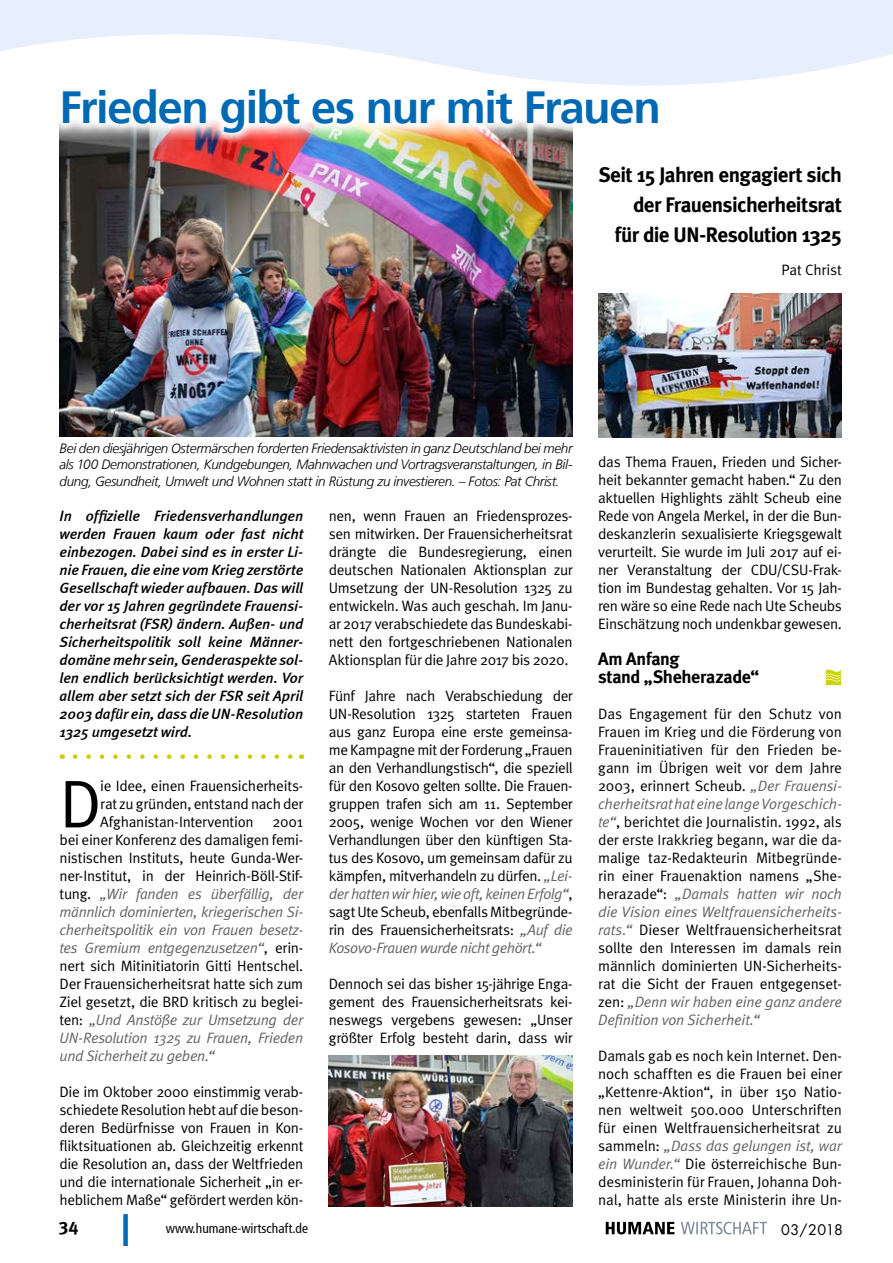
<style>
.page{position:relative;width:893px;height:1263px;background:#fff}
.page>*{position:absolute;margin:0;border:0;box-sizing:border-box;transform-origin:0 0}
.Fließtext_Meta_Norma{font:67.5px "Meta Normal";color:#000}
.Headline_1{font:700 45px "Frutiger 65";letter-spacing:-.035em;color:#0069b3}
.Headline_2{font:700 21px "Meta";letter-spacing:-.03em;color:#000}
.Zwischenüberschrift{font:700 18px "Meta";letter-spacing:-.02em;color:#000}
.t1{font:18px "Meta Bold LF";color:#000}
.Fließtext_Meta_Norma-2{font:15px/18px "Meta Normal";letter-spacing:-.02em;color:#000;text-align:justify}
.Einleitungstext{font:italic 500 15px/18px "Meta";letter-spacing:-.005em;color:#000;text-align:justify}
.Autor{font:15px "Meta Normal";letter-spacing:-.005em;color:#000}
.t2{font:14.25px "Futura";letter-spacing:.01em;color:#000}
.t3{font:italic 300 13.5px/16.5px "Frutiger LT";letter-spacing:-.02em;color:#000;text-align:justify}
.t4{font:condensed 13.5px "Frutiger 57";color:#000}
.s1{font-style:italic;color:#636362}
</style>
<div class="page">
<div style="left:123px;top:1214px;width:5px;height:32px;background:#0069b3"></div>
<svg style="left:606px;top:1222px;width:68px;height:12px"></svg>
<svg style="left:681px;top:1222px;width:86px;height:12px"></svg>
<svg style="left:75px;top:754px;width:218px;height:5px"></svg>
<svg style="left:825px;top:670px;width:17px;height:15px"></svg>
<img style="left:60px;top:288px;width:513px;height:149px">
<img style="left:59px;top:119px;width:514px;height:169px">
<img style="left:329px;top:1056px;width:244px;height:150px">
<img style="left:598px;top:293px;width:244px;height:145px">
<svg style="left:0;top:0;width:893px;height:86px;fill:#e6effb"></svg>
<p class="Headline_1" style="left:60px;top:81px;width:603px">Frieden gibt es nur mit Frauen</p>
<p class="Headline_2" style="left:598px;top:162px;width:245px">Seit 15 Jahren engagiert sich</p>
<p class="Headline_2" style="left:633px;top:192px;width:210px">der Frauensicherheitsrat</p>
<p class="Headline_2" style="left:615px;top:222px;width:229px">für die UN-Resolution 1325</p>
<p class="Autor" style="left:781px;top:261px;width:62px">Pat Christ</p>
<p class="t3" style="left:60px;top:440px;width:515px">Bei den diesjährigen Ostermärschen forderten Friedensaktivisten in ganz Deutschland bei mehr als 100 Demonstrationen, Kundgebungen, Mahnwachen und Vortragsveranstaltungen, in Bil&shy;dung, Gesundheit, Umwelt und Wohnen statt in Rüstung zu investieren. – Fotos: Pat Christ.</p>
<p class="Einleitungstext" style="left:60px;top:507px;width:245px">In offizielle Friedensverhandlungen werden Frauen kaum oder fast nicht einbezogen. Dabei sind es in erster Li&shy;nie Frauen, die eine vom Krieg zerstörte Gesellschaft wieder aufbauen. Das will der vor 15 Jahren gegründete Frauensi&shy;cherheitsrat (FSR) ändern. Außen- und Sicherheitspolitik soll keine Männer&shy;domäne mehr sein, Genderaspekte sol&shy;len endlich berücksichtigt werden. Vor allem aber setzt sich der FSR seit April 2003 dafür ein, dass die UN-Resolution 1325 umgesetzt wird.</p>
<p class="Fließtext_Meta_Norma" style="left:60px;top:765px;width:44px">D</p>
<p class="Fließtext_Meta_Norma-2" style="left:100px;top:777px;width:205px">ie Idee, einen Frauensicherheits&shy;rat zu gründen, entstand nach der Afghanistan-Intervention</p>
<p class="Fließtext_Meta_Norma-2" style="left:60px;top:813px;width:245px;text-indent:213px">2001 bei einer Konferenz des damaligen femi&shy;nistischen Instituts, heute Gunda-Wer&shy;ner-Institut, in der Heinrich-Böll-Stif&shy;tung. <span class="s1">„Wir fanden es überfällig, der männlich dominierten, kriegerischen Si&shy;cherheitspolitik ein von Frauen besetz&shy;tes Gremium entgegenzusetzen“</span>, erin&shy;nert sich Mitinitiatorin Gitti Hentschel.<br>Der Frauensicherheitsrat hatte sich zum Ziel gesetzt, die BRD kritisch zu beglei&shy;ten: <span class="s1">„Und Anstöße zur Umsetzung der UN-Resolution 1325 zu Frauen, Frieden und Sicherheit zu geben.“</span></p>
<p class="Fließtext_Meta_Norma-2" style="left:60px;top:1083px;width:245px">Die im Oktober 2000 einstimmig verab&shy;schiedete Resolution hebt auf die beson&shy;deren Bedürfnisse von Frauen in Kon&shy;fliktsituationen ab. Gleichzeitig erkennt die Resolution an, dass der Weltfrieden und die internationale Sicherheit „in er&shy;heblichem Maße“ gefördert werden kön-</p>
<p class="Fließtext_Meta_Norma-2" style="left:329px;top:507px;width:245px">nen, wenn Frauen an Friedensprozes&shy;sen mitwirken. Der Frauensicherheitsrat drängte die Bundesregierung, einen deutschen Nationalen Aktionsplan zur Umsetzung der UN-Resolution 1325 zu entwickeln. Was auch geschah. Im Janu&shy;ar 2017 verabschiedete das Bundeskabi&shy;nett den fortgeschriebenen Nationalen Aktionsplan für die Jahre 2017 bis 2020.</p>
<p class="Fließtext_Meta_Norma-2" style="left:329px;top:687px;width:245px">Fünf Jahre nach Verabschiedung der UN-Resolution 1325 starteten Frauen aus ganz Europa eine erste gemeinsa&shy;me Kampagne mit der Forderung „Frauen an den Verhandlungstisch“, die speziell für den Kosovo gelten sollte. Die Frauen&shy;gruppen trafen sich am 11. September 2005, wenige Wochen vor den Wiener Verhandlungen über den künftigen Sta&shy;tus des Kosovo, um gemeinsam dafür zu kämpfen, mitverhandeln zu dürfen. <span class="s1">„Lei&shy;der hatten wir hier, wie oft, keinen Erfolg“</span>, sagt Ute Scheub, ebenfalls Mitbegründe&shy;rin des Frauensicherheitsrats: <span class="s1">„Auf die Kosovo-Frauen wurde nicht gehört.“</span></p>
<p class="Fließtext_Meta_Norma-2" style="left:329px;top:975px;width:245px">Dennoch sei das bisher 15-jährige Enga&shy;gement des Frauensicherheitsrats kei&shy;neswegs vergebens gewesen: „Unser größter Erfolg besteht darin, dass wir</p>
<p class="Fließtext_Meta_Norma-2" style="left:598px;top:453px;width:245px">das Thema Frauen, Frieden und Sicher&shy;heit bekannter gemacht haben.“ Zu den aktuellen Highlights zählt Scheub eine Rede von Angela Merkel, in der die Bun&shy;deskanzlerin sexualisierte Kriegsgewalt verurteilt. Sie wurde im Juli 2017 auf ei&shy;ner Veranstaltung der CDU/CSU-Frak&shy;tion im Bundestag gehalten. Vor 15 Jah&shy;ren wäre so eine Rede nach Ute Scheubs Einschätzung noch undenkbar gewesen.</p>
<p class="Zwischenüberschrift" style="left:598px;top:648px;width:83px">Am Anfang</p>
<p class="Zwischenüberschrift" style="left:598px;top:666px;width:162px">stand „Sheherazade“</p>
<p class="Fließtext_Meta_Norma-2" style="left:598px;top:705px;width:245px">Das Engagement für den Schutz von Frauen im Krieg und die Förderung von Fraueninitiativen für den Frieden be&shy;gann im Übrigen weit vor dem Jahre 2003, erinnert Scheub. <span class="s1">„Der Frauensi&shy;cherheitsrat hat eine lange Vorgeschich&shy;te“</span>, berichtet die Journalistin. 1992, als der erste Irakkrieg begann, war die da&shy;malige taz-Redakteurin Mitbegründe&shy;rin einer Frauenaktion namens „She&shy;herazade“: <span class="s1">„Damals hatten wir noch die Vision eines Weltfrauensicherheits&shy;rats.“</span> Dieser Weltfrauensicherheitsrat sollte den Interessen im damals rein männlich dominierten UN-Sicherheits&shy;rat die Sicht der Frauen entgegenset&shy;zen: <span class="s1">„Denn wir haben eine ganz andere Definition von Sicherheit.“</span></p>
<p class="Fließtext_Meta_Norma-2" style="left:598px;top:1047px;width:245px">Damals gab es noch kein Internet. Den&shy;noch schafften es die Frauen bei einer „Kettenre-Aktion“, in über 150 Natio&shy;nen weltweit 500.000 Unterschriften für einen Weltfrauensicherheitsrat zu sammeln: <span class="s1">„Dass das gelungen ist, war ein Wunder.“</span> Die österreichische Bun&shy;desministerin für Frauen, Johanna Doh&shy;nal, hatte als erste Ministerin ihre Un-</p>
<p class="t1" style="left:58px;top:1217px;width:22px">34</p>
<p class="t4" style="left:166px;top:1220px;width:144px">www.humane-wirtschaft.de</p>
<p class="t2" style="left:781px;top:1220px;width:64px">03/2018</p>
</div>
